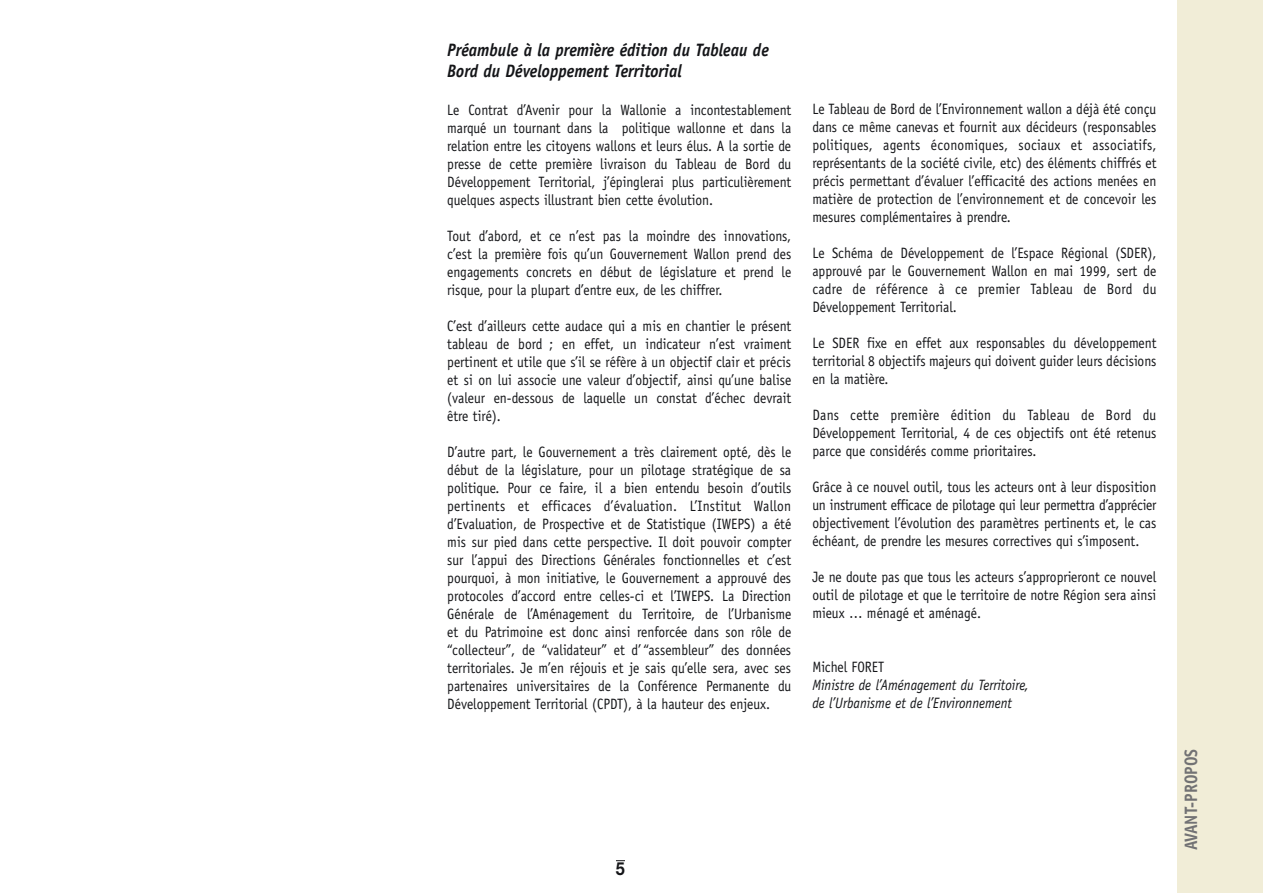
<style>
.page{position:relative;width:1263px;height:893px;background:#fff}
.page>*{position:absolute;margin:0;border:0;box-sizing:border-box;transform-origin:0 0}
.t1{font:italic 700 18px/21.6px "Officina Sans";color:#141518;scale:.9 1}
.t2{font:700 18px "Officina Sans";color:#727274;scale:.9 1}
.t3{font:700 18px "Helvetica Neue";color:#141518;scale:.9 1}
.t4{font:15px/18px "Officina Sans";color:#141518;text-align:justify;scale:.9 1}
.t5{font:italic 15px/18px "Officina Sans";color:#141518;scale:.9 1}
</style>
<div class="page">
<div style="left:1178px;top:0;width:85px;height:893px;background:#f1edd7"></div>
<p class="t1" style="left:447px;top:40px;width:359px">Préambule à la première édition du Tableau de<br>Bord du Développement Territorial</p>
<p class="t4" style="left:447px;top:102px;width:384px">Le Contrat d’Avenir pour la Wallonie a incontestablement marqué un tournant dans la politique wallonne et dans la relation entre les citoyens wallons et leurs élus. A la sortie de presse de cette première livraison du Tableau de Bord du Développement Territorial, j’épinglerai plus particulièrement quelques aspects illustrant bien cette évolution.</p>
<p class="t4" style="left:447px;top:228px;width:384px">Tout d’abord, et ce n’est pas la moindre des innovations, c’est la première fois qu’un Gouvernement Wallon prend des engagements concrets en début de législature et prend le risque, pour la plupart d’entre eux, de les chiffrer.</p>
<p class="t4" style="left:447px;top:318px;width:384px">C’est d’ailleurs cette audace qui a mis en chantier le présent tableau de bord ; en effet, un indicateur n’est vraiment pertinent et utile que s’il se réfère à un objectif clair et précis et si on lui associe une valeur d’objectif, ainsi qu’une balise (valeur en-dessous de laquelle un constat d’échec devrait être tiré).</p>
<p class="t4" style="left:447px;top:444px;width:384px">D’autre part, le Gouvernement a très clairement opté, dès le début de la législature, pour un pilotage stratégique de sa politique. Pour ce faire, il a bien entendu besoin d’outils pertinents et efficaces d’évaluation. L’Institut Wallon d’Evaluation, de Prospective et de Statistique (IWEPS) a été mis sur pied dans cette perspective. Il doit pouvoir compter sur l’appui des Directions Générales fonctionnelles et c’est pourquoi, à mon initiative, le Gouvernement a approuvé des protocoles d’accord entre celles-ci et l’IWEPS. La Direction Générale de l’Aménagement du Territoire, de l’Urbanisme et du Patrimoine est donc ainsi renforcée dans son rôle de “collecteur”, de “validateur” et d’ “assembleur” des données territoriales. Je m’en réjouis et je sais qu’elle sera, avec ses partenaires universitaires de la Conférence Permanente du Développement Territorial (CPDT), à la hauteur des enjeux.</p>
<p class="t4" style="left:812px;top:101px;width:384px">Le Tableau de Bord de l’Environnement wallon a déjà été conçu dans ce même canevas et fournit aux décideurs (responsables politiques, agents économiques, sociaux et associatifs, représentants de la société civile, etc) des éléments chiffrés et précis permettant d’évaluer l’efficacité des actions menées en matière de protection de l’environnement et de concevoir les mesures complémentaires à prendre.</p>
<p class="t4" style="left:812px;top:245px;width:384px">Le Schéma de Développement de l’Espace Régional (SDER), approuvé par le Gouvernement Wallon en mai 1999, sert de cadre de référence à ce premier Tableau de Bord du Développement Territorial.</p>
<p class="t4" style="left:812px;top:335px;width:384px">Le SDER fixe en effet aux responsables du développement territorial 8 objectifs majeurs qui doivent guider leurs décisions en la matière.</p>
<p class="t4" style="left:812px;top:407px;width:384px">Dans cette première édition du Tableau de Bord du Développement Territorial, 4 de ces objectifs ont été retenus parce que considérés comme prioritaires.</p>
<p class="t4" style="left:812px;top:479px;width:384px">Grâce à ce nouvel outil, tous les acteurs ont à leur disposition un instrument efficace de pilotage qui leur permettra d’apprécier objectivement l’évolution des paramètres pertinents et, le cas échéant, de prendre les mesures correctives qui s’imposent.</p>
<p class="t4" style="left:812px;top:569px;width:384px">Je ne doute pas que tous les acteurs s’approprieront ce nouvel outil de pilotage et que le territoire de notre Région sera ainsi mieux … ménagé et aménagé.</p>
<p class="t4" style="left:812px;top:659px;width:81px">Michel FORET</p>
<p class="t5" style="left:812px;top:677px;width:242px">Ministre de l’Aménagement du Territoire, de l’Urbanisme et de l’Environnement</p>
<p class="t3" style="left:616px;top:862px;width:12px">5</p>
<p class="t2" style="left:1184px;top:850px;width:115px;rotate:-90deg">AVANT-PROPOS</p>
</div>
